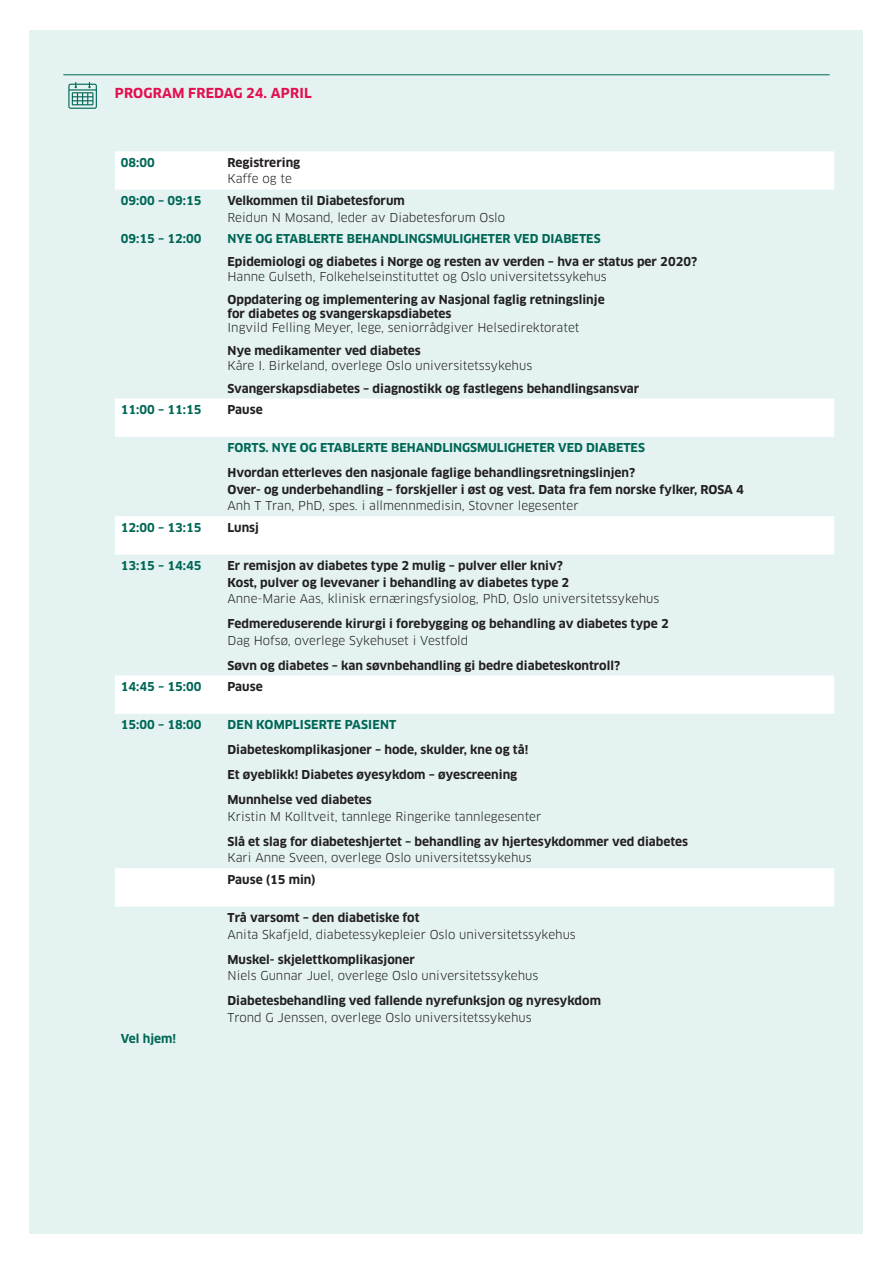
<style>
.page{position:relative;width:893px;height:1263px;background:#fff}
.page>*{position:absolute;margin:0;border:0;box-sizing:border-box;transform-origin:0 0}
.Mellomtittel_rød_sto{font:700 13.5px "Clan OT";letter-spacing:.01em;color:#e2104f}
.Tabell_brødtekst{font:700 12px/16.5px "Clan OT";color:#231f20}
.Tabell_brødtekst-2{font:12px/16.5px "Clan OT";color:#231f20}
.Tabell_brødtekst-3{font:700 12px "Clan OT";color:#006756}
.Tabell_klokkeslett{font:700 12px "Clan OT";color:#006756}
.s1{font-weight:400}
.s2{font-weight:700}
</style>
<div class="page">
<div style="left:30px;top:30px;width:833px;height:1203px;background:#e4f3f2"></div>
<hr style="left:63px;top:74px;width:767px;height:1px;background:#006756">
<svg style="left:68px;top:82px;width:29px;height:27px"></svg>
<svg style="left:115px;top:151px;width:719px;height:755px"></svg>
<p class="Mellomtittel_rød_sto" style="left:115px;top:85px;width:198px">PROGRAM FREDAG 24. APRIL</p>
<p class="Tabell_klokkeslett" style="left:121px;top:155px;width:35px">08:00</p>
<p class="Tabell_brødtekst" style="left:228px;top:154px;width:74px">Registrering</p>
<p class="Tabell_brødtekst-2" style="left:228px;top:171px;width:66px">Kaffe og te</p>
<p class="Tabell_klokkeslett" style="left:121px;top:194px;width:82px">09:00 – 09:15</p>
<p class="Tabell_brødtekst" style="left:228px;top:193px;width:179px">Velkommen til Diabetesforum</p>
<p class="Tabell_brødtekst-2" style="left:228px;top:209px;width:279px">Reidun N Mosand, leder av Diabetesforum Oslo</p>
<p class="Tabell_klokkeslett" style="left:121px;top:232px;width:82px">09:15 – 12:00</p>
<p class="Tabell_brødtekst-3" style="left:228px;top:232px;width:375px">NYE OG ETABLERTE BEHANDLINGSMULIGHETER VED DIABETES</p>
<p class="Tabell_brødtekst" style="left:228px;top:255px;width:471px;line-height:14.4px">Epidemiologi og diabetes i Norge og resten av verden – hva er status per 2020?<br><span class="s1">Hanne Gulseth, Folkehelseinstituttet og Oslo universitetssykehus</span></p>
<p class="Tabell_brødtekst" style="left:228px;top:292px;width:379px;line-height:14.4px">Oppdatering og implementering av Nasjonal faglig retningslinje for diabetes og svangerskapsdiabetes<br><span class="s1">Ingvild Felling Meyer, lege, seniorrådgiver Helsedirektoratet</span></p>
<p class="Tabell_brødtekst-2" style="left:228px;top:344px;width:306px;line-height:14.4px"><span class="s2">Nye medikamenter ved diabetes<br></span>Kåre I. Birkeland, overlege Oslo universitetssykehus</p>
<p class="Tabell_brødtekst" style="left:228px;top:380px;width:413px">Svangerskapsdiabetes – diagnostikk og fastlegens behandlingsansvar</p>
<p class="Tabell_klokkeslett" style="left:121px;top:403px;width:82px">11:00 – 11:15</p>
<p class="Tabell_brødtekst" style="left:228px;top:401px;width:37px">Pause</p>
<p class="Tabell_brødtekst-3" style="left:228px;top:441px;width:419px">FORTS. NYE OG ETABLERTE BEHANDLINGSMULIGHETER VED DIABETES</p>
<p class="Tabell_brødtekst" style="left:228px;top:465px;width:518px">Hvordan etterleves den nasjonale faglige behandlingsretningslinjen?<br>Over- og underbehandling – forskjeller i øst og vest. Data fra fem norske fylker, ROSA 4<br><span class="s1">Anh T Tran, PhD, spes. i allmennmedisin, Stovner legesenter</span></p>
<p class="Tabell_klokkeslett" style="left:121px;top:520px;width:82px">12:00 – 13:15</p>
<p class="Tabell_brødtekst" style="left:228px;top:519px;width:33px">Lunsj</p>
<p class="Tabell_klokkeslett" style="left:121px;top:559px;width:82px">13:15 – 14:45</p>
<p class="Tabell_brødtekst" style="left:228px;top:557px;width:433px">Er remisjon av diabetes type 2 mulig – pulver eller kniv?<br>Kost, pulver og levevaner i behandling av diabetes type 2<br><span class="s1">Anne-Marie Aas, klinisk ernæringsfysiolog, PhD, Oslo universitetssykehus</span></p>
<p class="Tabell_brødtekst" style="left:228px;top:615px;width:443px">Fedmereduserende kirurgi i forebygging og behandling av diabetes type 2<br><span class="s1">Dag Hofsø, overlege Sykehuset i Vestfold</span></p>
<p class="Tabell_brødtekst" style="left:228px;top:657px;width:394px">Søvn og diabetes – kan søvnbehandling gi bedre diabeteskontroll?</p>
<p class="Tabell_klokkeslett" style="left:121px;top:679px;width:82px">14:45 – 15:00</p>
<p class="Tabell_brødtekst" style="left:228px;top:678px;width:37px">Pause</p>
<p class="Tabell_klokkeslett" style="left:121px;top:718px;width:82px">15:00 – 18:00</p>
<p class="Tabell_brødtekst-3" style="left:228px;top:718px;width:170px">DEN KOMPLISERTE PASIENT</p>
<p class="Tabell_brødtekst" style="left:228px;top:742px;width:302px">Diabeteskomplikasjoner – hode, skulder, kne og tå!</p>
<p class="Tabell_brødtekst" style="left:228px;top:767px;width:291px">Et øyeblikk! Diabetes øyesykdom – øyescreening</p>
<p class="Tabell_brødtekst-2" style="left:228px;top:792px;width:315px"><span class="s2">Munnhelse ved diabetes<br></span>Kristin M Kolltveit, tannlege Ringerike tannlegesenter</p>
<p class="Tabell_brødtekst" style="left:228px;top:833px;width:462px">Slå et slag for diabeteshjertet – behandling av hjertesykdommer ved diabetes<br><span class="s1">Kari Anne Sveen, overlege Oslo universitetssykehus</span></p>
<p class="Tabell_brødtekst" style="left:228px;top:871px;width:90px">Pause (15 min)</p>
<p class="Tabell_brødtekst-2" style="left:228px;top:909px;width:350px"><span class="s2">Trå varsomt – den diabetiske fot<br></span>Anita Skafjeld, diabetessykepleier Oslo universitetssykehus</p>
<p class="Tabell_brødtekst-2" style="left:228px;top:951px;width:312px"><span class="s2">Muskel- skjelettkomplikasjoner<br></span>Niels Gunnar Juel, overlege Oslo universitetssykehus</p>
<p class="Tabell_brødtekst" style="left:228px;top:992px;width:375px">Diabetesbehandling ved fallende nyrefunksjon og nyresykdom<br><span class="s1">Trond G Jenssen, overlege Oslo universitetssykehus</span></p>
<p class="Tabell_klokkeslett" style="left:121px;top:1031px;width:57px">Vel hjem!</p>
</div>
